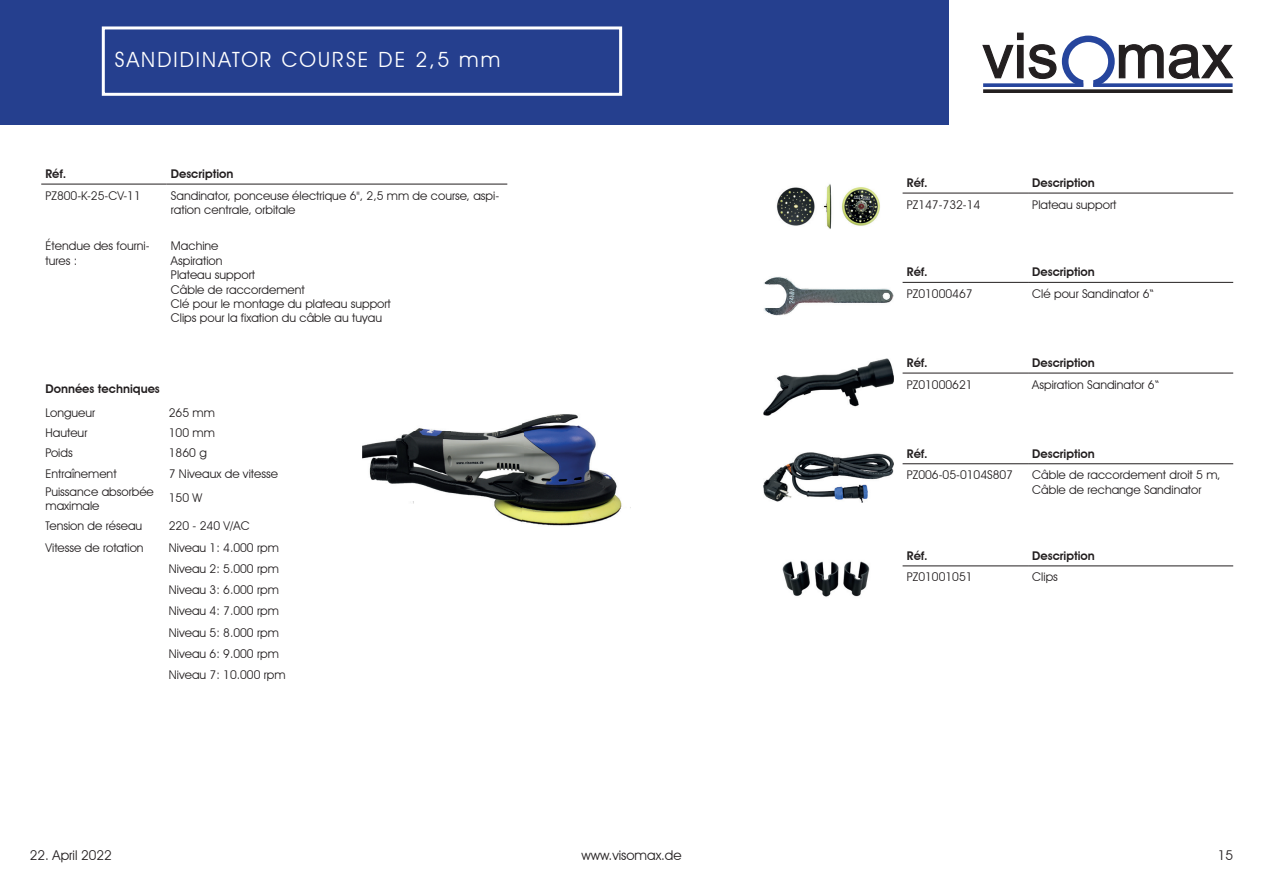
<style>
.page{position:relative;width:1263px;height:893px;background:#fff}
.page>*{position:absolute;margin:0;border:0;box-sizing:border-box;transform-origin:0 0}
.t1{font:21px "Avant Garde IT Cby BT";letter-spacing:.1em;color:#fff}
.t2{font:13.5px "Avant Garde IT Cby BT";color:#231f20}
.t3{font:12px/14.4px "Avant Garde IT Cby BT";color:#231f20}
.t4{font:600 12px "Avant Garde IT Cby BT";color:#231f20}
</style>
<div class="page">
<div style="left:0;top:0;width:949px;height:124px;background:#253f8e"></div>
<svg style="left:983px;top:89px;width:249px;height:4px"></svg>
<svg style="left:982px;top:32px;width:252px;height:55px"></svg>
<div style="left:102px;top:26px;width:520px;height:70px;border:3px solid #fff"></div>
<img style="left:362px;top:414px;width:260px;height:112px">
<hr style="left:41px;top:184px;width:126px;height:1px;background:#231f20">
<hr style="left:167px;top:184px;width:340px;height:1px;background:#231f20">
<img style="left:764px;top:277px;width:129px;height:39px">
<hr style="left:902px;top:282px;width:126px;height:1px;background:#231f20">
<hr style="left:1028px;top:282px;width:205px;height:1px;background:#231f20">
<img style="left:764px;top:359px;width:129px;height:56px">
<hr style="left:902px;top:373px;width:126px;height:1px;background:#231f20">
<hr style="left:1028px;top:373px;width:205px;height:1px;background:#231f20">
<img style="left:764px;top:452px;width:129px;height:51px">
<hr style="left:902px;top:463px;width:126px;height:1px;background:#231f20">
<hr style="left:1028px;top:463px;width:205px;height:1px;background:#231f20">
<img style="left:782px;top:560px;width:88px;height:37px">
<hr style="left:902px;top:565px;width:126px;height:1px;background:#231f20">
<hr style="left:1028px;top:565px;width:205px;height:1px;background:#231f20">
<img style="left:776px;top:184px;width:104px;height:45px">
<hr style="left:902px;top:193px;width:126px;height:1px;background:#231f20">
<hr style="left:1028px;top:193px;width:205px;height:1px;background:#231f20">
<h1 class="t1" style="left:115px;top:46px;width:387px">SANDIDINATOR COURSE DE 2,5 mm</h1>
<p class="t4" style="left:45px;top:167px;width:22px">Réf.</p>
<p class="t4" style="left:171px;top:167px;width:64px">Description</p>
<p class="t3" style="left:45px;top:188px;width:97px">PZ800-K-25-CV-11</p>
<p class="t3" style="left:171px;top:188px;width:330px">Sandinator, ponceuse électrique 6", 2,5 mm de course, aspi&shy;ration centrale, orbitale</p>
<p class="t3" style="left:45px;top:239px;width:106px">Étendue des fourni&shy;tures :</p>
<p class="t3" style="left:171px;top:239px;width:221px">Machine<br>Aspiration<br>Plateau support<br>Câble de raccordement<br>Clé pour le montage du plateau support<br>Clips pour la fixation du câble au tuyau</p>
<p class="t4" style="left:45px;top:382px;width:116px">Données techniques</p>
<p class="t3" style="left:45px;top:405px;width:51px">Longueur</p>
<p class="t3" style="left:169px;top:405px;width:48px">265 mm</p>
<p class="t3" style="left:45px;top:425px;width:43px">Hauteur</p>
<p class="t3" style="left:169px;top:425px;width:48px">100 mm</p>
<p class="t3" style="left:45px;top:446px;width:29px">Poids</p>
<p class="t3" style="left:169px;top:446px;width:40px">1860 g</p>
<p class="t3" style="left:45px;top:467px;width:73px">Entraînement</p>
<p class="t3" style="left:169px;top:467px;width:111px">7 Niveaux de vitesse</p>
<p class="t3" style="left:45px;top:484px;width:110px">Puissance absorbée maximale</p>
<p class="t3" style="left:169px;top:491px;width:35px">150 W</p>
<p class="t3" style="left:45px;top:519px;width:98px">Tension de réseau</p>
<p class="t3" style="left:169px;top:519px;width:82px">220 - 240 V/AC</p>
<p class="t3" style="left:45px;top:540px;width:100px">Vitesse de rotation</p>
<p class="t3" style="left:169px;top:537px;width:118px;line-height:21.3px">Niveau 1: 4.000 rpm<br>Niveau 2: 5.000 rpm<br>Niveau 3: 6.000 rpm<br>Niveau 4: 7.000 rpm<br>Niveau 5: 8.000 rpm<br>Niveau 6: 9.000 rpm<br>Niveau 7: 10.000 rpm</p>
<p class="t4" style="left:907px;top:176px;width:22px">Réf.</p>
<p class="t4" style="left:1032px;top:176px;width:64px">Description</p>
<p class="t3" style="left:907px;top:197px;width:75px">PZ147-732-14</p>
<p class="t3" style="left:1032px;top:197px;width:86px">Plateau support</p>
<p class="t4" style="left:907px;top:265px;width:22px">Réf.</p>
<p class="t4" style="left:1032px;top:265px;width:64px">Description</p>
<p class="t3" style="left:907px;top:286px;width:67px">PZ01000467</p>
<p class="t3" style="left:1032px;top:286px;width:123px">Clé pour Sandinator 6“</p>
<p class="t4" style="left:907px;top:356px;width:22px">Réf.</p>
<p class="t4" style="left:1032px;top:356px;width:64px">Description</p>
<p class="t3" style="left:907px;top:377px;width:67px">PZ01000621</p>
<p class="t3" style="left:1032px;top:377px;width:128px">Aspiration Sandinator 6“</p>
<p class="t4" style="left:907px;top:446px;width:22px">Réf.</p>
<p class="t4" style="left:1032px;top:446px;width:64px">Description</p>
<p class="t3" style="left:907px;top:468px;width:108px">PZ006-05-0104S807</p>
<p class="t3" style="left:1032px;top:468px;width:190px">Câble de raccordement droit 5 m,<br>Câble de rechange Sandinator</p>
<p class="t4" style="left:907px;top:548px;width:22px">Réf.</p>
<p class="t4" style="left:1032px;top:548px;width:64px">Description</p>
<p class="t3" style="left:907px;top:570px;width:67px">PZ01001051</p>
<p class="t3" style="left:1032px;top:570px;width:27px">Clips</p>
<p class="t2" style="left:30px;top:847px;width:84px">22. April 2022</p>
<p class="t2" style="left:581px;top:847px;width:102px">www.visomax.de</p>
<p class="t2" style="left:1218px;top:847px;width:17px">15</p>
</div>
